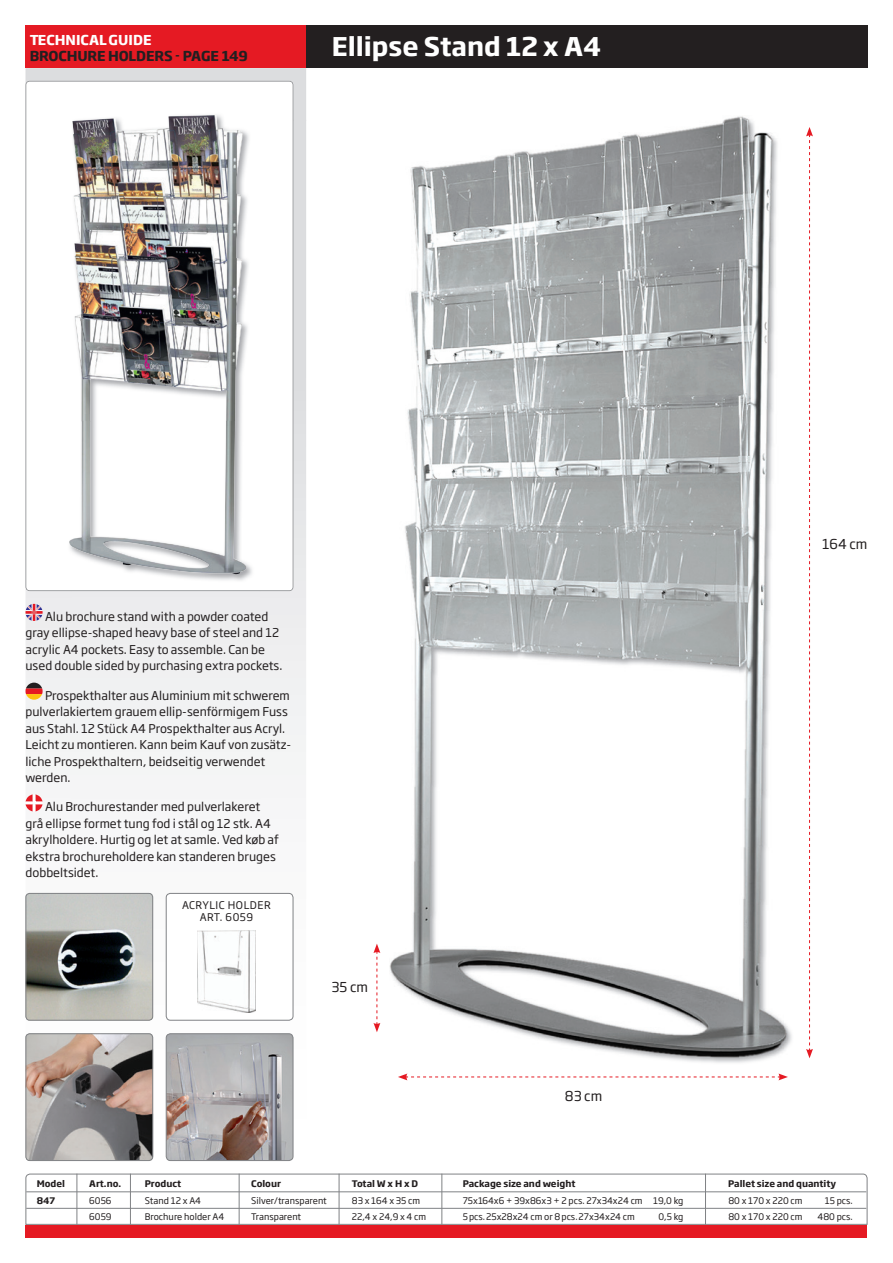
<style>
.page{position:relative;width:893px;height:1263px;background:#fff}
.page>*{position:absolute;margin:0;border:0;box-sizing:border-box;transform-origin:0 0}
.t1{font:700 25.5px "Soho Gothic Pro";color:#fff}
.t2{font:700 13.5px "Soho Gothic Pro";letter-spacing:-.01em;color:#231f20}
.t3{font:700 13.5px "Soho Gothic Pro";letter-spacing:.005em;color:#fff}
.t4{font:13.5px "Soho Gothic Pro";color:#231f20}
.t5{font:12px/16.5px "Soho Gothic Pro";color:#231f20}
.t6{font:10.5px/12px "Soho Gothic Pro";letter-spacing:.05em;color:#231f20;text-align:center}
.t7{font:9px "Soho Gothic Pro";color:#231f20}
.t8{font:700 9px "Soho Gothic Pro";color:#231f20}
</style>
<div class="page">
<div style="left:306px;top:26px;width:561px;height:42px;background:#231f20"></div>
<div style="left:26px;top:26px;width:280px;height:42px;background:#e51a23"></div>
<div style="left:26px;top:1225px;width:841px;height:12px;background:#e51a23"></div>
<img style="left:26px;top:69px;width:280px;height:51px">
<img style="left:260px;top:120px;width:46px;height:1041px">
<img style="left:72px;top:909px;width:140px;height:252px">
<svg style="left:25px;top:81px;width:268px;height:510px"></svg>
<svg style="left:26px;top:604px;width:17px;height:17px"></svg>
<svg style="left:26px;top:683px;width:17px;height:17px"></svg>
<svg style="left:26px;top:794px;width:17px;height:17px"></svg>
<img style="left:68px;top:113px;width:186px;height:469px">
<img style="left:72px;top:115px;width:171px;height:306px">
<img style="left:69px;top:421px;width:44px;height:139px">
<img style="left:202px;top:421px;width:44px;height:153px">
<img style="left:113px;top:537px;width:89px;height:36px">
<img style="left:390px;top:116px;width:398px;height:941px">
<svg style="left:398px;top:1073px;width:390px;height:7px"></svg>
<svg style="left:373px;top:944px;width:7px;height:88px"></svg>
<svg style="left:806px;top:127px;width:7px;height:931px"></svg>
<img style="left:26px;top:1033px;width:127px;height:127px">
<div style="left:26px;top:1033px;width:127px;height:128px;border:1px solid #808285;border-radius:4px"></div>
<img style="left:26px;top:893px;width:127px;height:127px">
<div style="left:26px;top:893px;width:127px;height:127px;border:1px solid #808285;border-radius:4px"></div>
<img style="left:166px;top:1034px;width:127px;height:126px">
<div style="left:166px;top:1033px;width:127px;height:128px;border:1px solid #808285;border-radius:4px"></div>
<div style="left:166px;top:893px;width:127px;height:127px;background:#fff;border-radius:4px"></div>
<img style="left:197px;top:930px;width:59px;height:82px">
<div style="left:166px;top:893px;width:127px;height:127px;border:1px solid #808285;border-radius:4px"></div>
<svg style="left:25px;top:1173px;width:843px;height:52px"></svg>
<p class="t3" style="left:30px;top:29px;width:123px">TECHNICAL GUIDE</p>
<p class="t2" style="left:30px;top:45px;width:220px">BROCHURE HOLDERS - PAGE 149</p>
<h1 class="t1" style="left:332px;top:27px;width:271px">Ellipse Stand 12 x A4</h1>
<p class="t5" style="left:26px;top:608px;width:258px;text-indent:20px">Alu brochure stand with a powder coated gray ellipse-shaped heavy base of steel and 12 acrylic A4 pockets. Easy to assemble. Can be used double sided by purchasing extra pockets.</p>
<p class="t5" style="left:26px;top:686px;width:267px;text-indent:20px">Prospekthalter aus Aluminium mit schwerem pulverlakiertem grauem ellip-senförmigem Fuss aus Stahl. 12 Stück A4 Prospekthalter aus Acryl.<br>Leicht zu montieren. Kann beim Kauf von zusätz&shy;liche Prospekthaltern, beidseitig verwendet werden.</p>
<p class="t5" style="left:26px;top:798px;width:255px;text-indent:20px">Alu Brochurestander med pulverlakeret grå ellipse formet tung fod i stål og 12 stk. A4 akrylholdere. Hurtig og let at samle. Ved køb af ekstra brochureholdere kan standeren bruges dobbeltsidet.</p>
<p class="t6" style="left:182px;top:898px;width:90px">ACRYLIC HOLDER<br>ART. 6059</p>
<p class="t4" style="left:331px;top:976px;width:38px">35 cm</p>
<p class="t4" style="left:565px;top:1086px;width:39px">83 cm</p>
<p class="t4" style="left:822px;top:533px;width:47px">164 cm</p>
<p class="t8" style="left:37px;top:1177px;width:30px">Model</p>
<p class="t8" style="left:89px;top:1177px;width:33px">Art.no.</p>
<p class="t8" style="left:145px;top:1177px;width:38px">Product</p>
<p class="t8" style="left:251px;top:1177px;width:31px">Colour</p>
<p class="t8" style="left:352px;top:1177px;width:68px">Total W x H x D</p>
<p class="t8" style="left:463px;top:1177px;width:114px">Package size and weight</p>
<p class="t8" style="left:728px;top:1177px;width:109px">Pallet size and quantity</p>
<p class="t8" style="left:37px;top:1193px;width:20px">847</p>
<p class="t7" style="left:89px;top:1193px;width:24px">6056</p>
<p class="t7" style="left:145px;top:1193px;width:58px">Stand 12 x A4</p>
<p class="t7" style="left:251px;top:1193px;width:77px">Silver/transparent</p>
<p class="t7" style="left:352px;top:1193px;width:70px">83 x 164 x 35 cm</p>
<p class="t7" style="left:463px;top:1193px;width:222px">75x164x6 + 39x86x3 + 2 pcs. 27x34x24 cm 19,0 kg</p>
<p class="t7" style="left:728px;top:1193px;width:76px">80 x 170 x 220 cm</p>
<p class="t7" style="left:825px;top:1193px;width:30px">15 pcs.</p>
<p class="t7" style="left:89px;top:1210px;width:24px">6059</p>
<p class="t7" style="left:145px;top:1210px;width:81px">Brochure holder A4</p>
<p class="t7" style="left:251px;top:1210px;width:51px">Transparent</p>
<p class="t7" style="left:352px;top:1210px;width:76px">22,4 x 24,9 x 4 cm</p>
<p class="t7" style="left:463px;top:1210px;width:174px">5 pcs. 25x28x24 cm or 8 pcs. 27x34x24 cm</p>
<p class="t7" style="left:658px;top:1210px;width:26px">0,5 kg</p>
<p class="t7" style="left:728px;top:1210px;width:76px">80 x 170 x 220 cm</p>
<p class="t7" style="left:817px;top:1210px;width:37px">480 pcs.</p>
</div>
